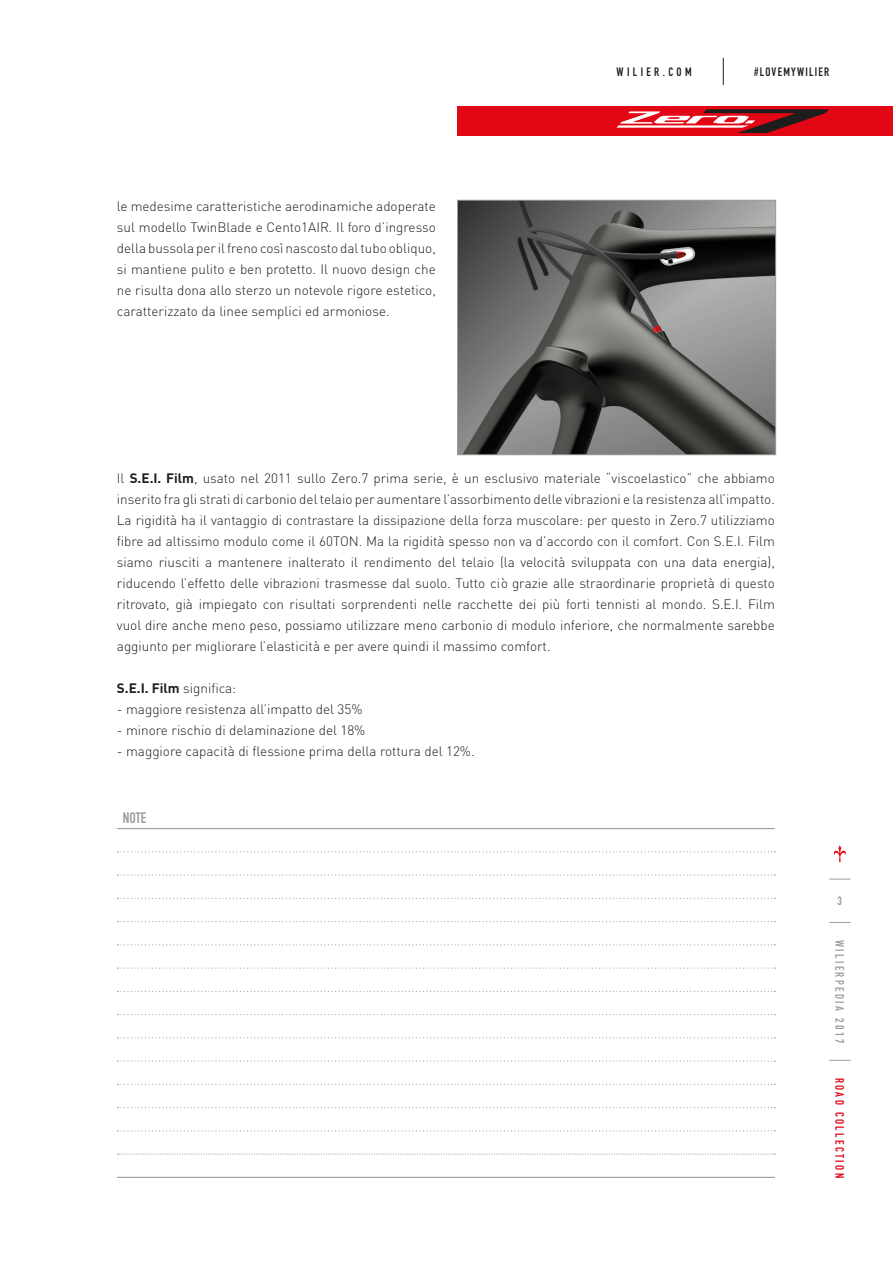
<style>
.page{position:relative;width:893px;height:1263px;background:#fff}
.page>*{position:absolute;margin:0;border:0;box-sizing:border-box;transform-origin:0 0}
.t1{font:15px "DIN Engschrift Alternate";color:#9d9d9d}
.t2{font:300 13.5px/21px "DIN";color:#1d1d1b;text-align:justify}
.t3{font:700 13.5px "DIN";color:#1d1d1b}
.t4{font:12px "DIN Engschrift Std";letter-spacing:.2em;color:#9d9d9d}
.t5{font:12px "DIN Engschrift Std";letter-spacing:.2em;color:#e30614}
.t6{font:12px "DIN Engschrift Std";letter-spacing:.105em;color:#1d1d1b}
.t7{font:12px "DIN Engschrift Std";letter-spacing:.285em;color:#1d1d1b}
.s1{font-weight:700}
.s2{font-weight:300}
</style>
<div class="page">
<hr style="left:117px;top:1177px;width:658px;height:1px;background:#9d9d9d">
<svg style="left:117px;top:851px;width:658px;height:1px"></svg>
<svg style="left:117px;top:874px;width:658px;height:2px"></svg>
<svg style="left:117px;top:898px;width:658px;height:1px"></svg>
<svg style="left:117px;top:921px;width:658px;height:1px"></svg>
<svg style="left:117px;top:944px;width:658px;height:1px"></svg>
<svg style="left:117px;top:967px;width:658px;height:2px"></svg>
<svg style="left:117px;top:991px;width:658px;height:1px"></svg>
<svg style="left:117px;top:1014px;width:658px;height:1px"></svg>
<svg style="left:117px;top:1037px;width:658px;height:1px"></svg>
<svg style="left:117px;top:1060px;width:658px;height:2px"></svg>
<svg style="left:117px;top:1084px;width:658px;height:1px"></svg>
<svg style="left:117px;top:1107px;width:658px;height:1px"></svg>
<svg style="left:117px;top:1130px;width:658px;height:1px"></svg>
<svg style="left:117px;top:1153px;width:658px;height:2px"></svg>
<hr style="left:117px;top:828px;width:658px;height:1px;background:#9d9d9d">
<img style="left:459px;top:202px;width:315px;height:251px">
<div style="left:457px;top:200px;width:319px;height:255px;border:1px solid #9d9d9d"></div>
<div style="left:457px;top:106px;width:436px;height:30px;background:#e30614"></div>
<svg style="left:723px;top:58px;width:1px;height:27px"></svg>
<svg style="left:829px;top:1060px;width:21px;height:1px"></svg>
<svg style="left:829px;top:922px;width:21px;height:1px"></svg>
<svg style="left:829px;top:879px;width:21px;height:1px"></svg>
<svg style="left:833px;top:845px;width:13px;height:17px"></svg>
<svg style="left:617px;top:109px;width:212px;height:24px"></svg>
<p class="t2" style="left:117px;top:195px;width:320px">le medesime caratteristiche aerodinamiche adoperate sul modello TwinBlade e Cento1AIR. Il foro d’ingresso della bussola per il freno così nascosto dal tubo obliquo, si mantiene pulito e ben protetto. Il nuovo design che ne risulta dona allo sterzo un notevole rigore estetico, caratterizzato da linee semplici ed armoniose.</p>
<p class="t7" style="left:617px;top:64px;width:77px">WILIER.COM</p>
<p class="t6" style="left:754px;top:64px;width:77px">#LOVEMYWILIER</p>
<p class="t2" style="left:117px;top:468px;width:659px">Il <span class="s1">S.E.I. Film</span>, usato nel 2011 sullo Zero.7 prima serie, è un esclusivo materiale “viscoelastico” che abbiamo inserito fra gli strati di carbonio del telaio per aumentare l’assorbimento delle vibrazioni e la resistenza all’impatto.<br>La rigidità ha il vantaggio di contrastare la dissipazione della forza muscolare: per questo in Zero.7 utilizziamo fibre ad altissimo modulo come il 60TON. Ma la rigidità spesso non va d’accordo con il comfort. Con S.E.I. Film siamo riusciti a mantenere inalterato il rendimento del telaio (la velocità sviluppata con una data energia), riducendo l’effetto delle vibrazioni trasmesse dal suolo. Tutto ciò grazie alle straordinarie proprietà di questo ritrovato, già impiegato con risultati sorprendenti nelle racchette dei più forti tennisti al mondo. S.E.I. Film vuol dire anche meno peso, possiamo utilizzare meno carbonio di modulo inferiore, che normalmente sarebbe aggiunto per migliorare l’elasticità e per avere quindi il massimo comfort.</p>
<p class="t3" style="left:117px;top:680px;width:121px">S.E.I. Film <span class="s2">significa:</span></p>
<p class="t2" style="left:117px;top:699px;width:247px">- maggiore resistenza all’impatto del 35%</p>
<p class="t2" style="left:117px;top:720px;width:250px">- minore rischio di delaminazione del 18%</p>
<p class="t2" style="left:117px;top:741px;width:359px">- maggiore capacità di flessione prima della rottura del 12%.</p>
<p class="t1" style="left:123px;top:808px;width:25px">NOTE</p>
<p class="t4" style="left:838px;top:894px;width:6px">3</p>
<p class="t4" style="left:847px;top:940px;width:105px;rotate:90deg">WILIERPEDIA 2017</p>
<p class="t5" style="left:847px;top:1078px;width:102px;rotate:90deg">ROAD COLLECTION</p>
</div>
